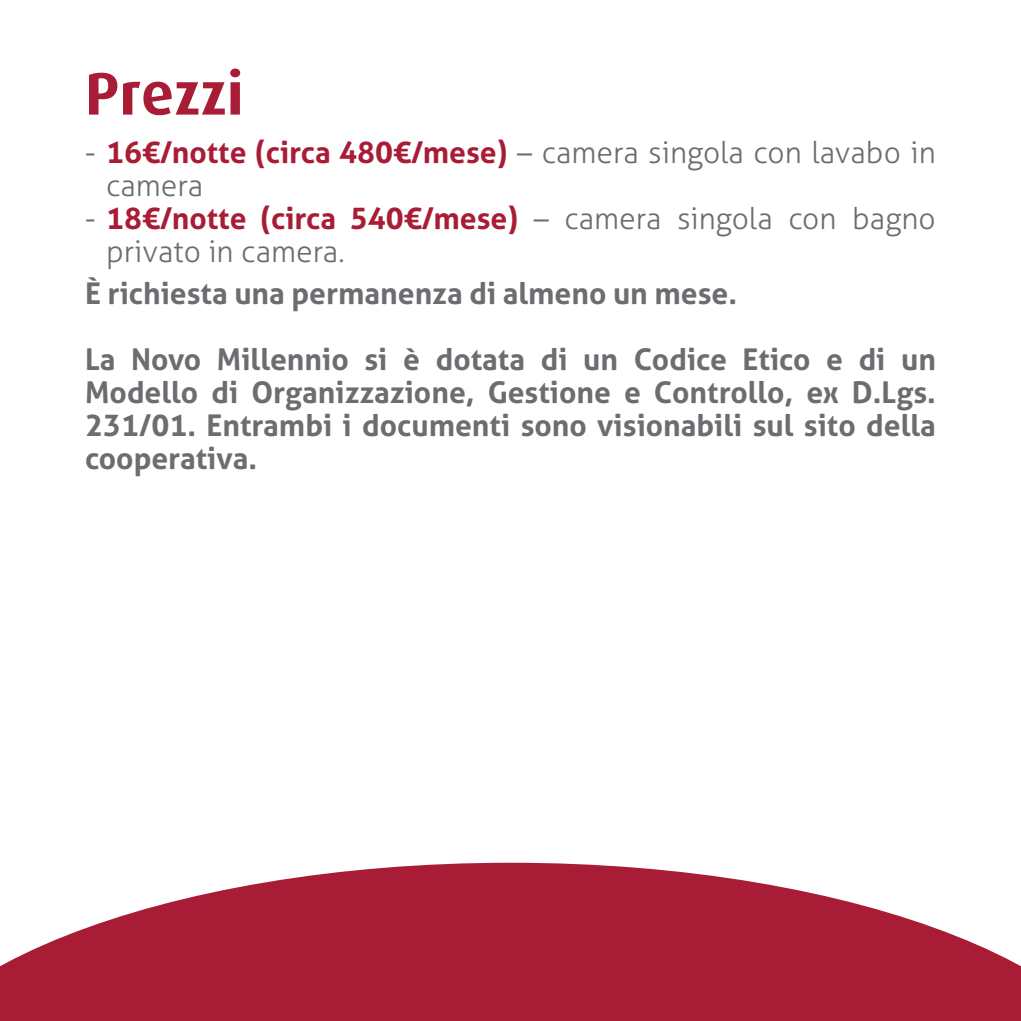
<style>
.page{position:relative;width:1021px;height:1021px;background:#fff}
.page>*{position:absolute;margin:0;border:0;box-sizing:border-box;transform-origin:0 0}
.t1{font:700 60px "Dax";color:#a91c35}
.t2{font:700 30px/33px "Aller";color:#6c6d70;text-align:justify}
.t3{font:300 30px/33px "Aller";color:#6c6d70}
.s1{font-weight:700;color:#a91c35}
</style>
<div class="page">
<svg style="left:0;top:862px;width:1020px;height:158px;fill:#a91c35"></svg>
<h1 class="t1" style="left:85px;top:60px;width:160px">Prezzi</h1>
<p class="t3" style="left:106px;top:136px;width:831px;text-indent:-21px">- <span class="s1">16€/notte (circa 480€/mese)</span> – camera singola con lavabo in camera</p>
<p class="t3" style="left:106px;top:202px;width:831px;text-indent:-21px">- <span class="s1">18€/notte (circa 540€/mese)</span> – camera singola con bagno privato in camera.</p>
<p class="t2" style="left:85px;top:276px;width:653px">È richiesta una permanenza di almeno un mese.</p>
<p class="t2" style="left:85px;top:342px;width:852px">La Novo Millennio si è dotata di un Codice Etico e di un Modello di Organizzazione, Gestione e Controllo, ex D.Lgs.<br>231/01. Entrambi i documenti sono visionabili sul sito della cooperativa.</p>
</div>
